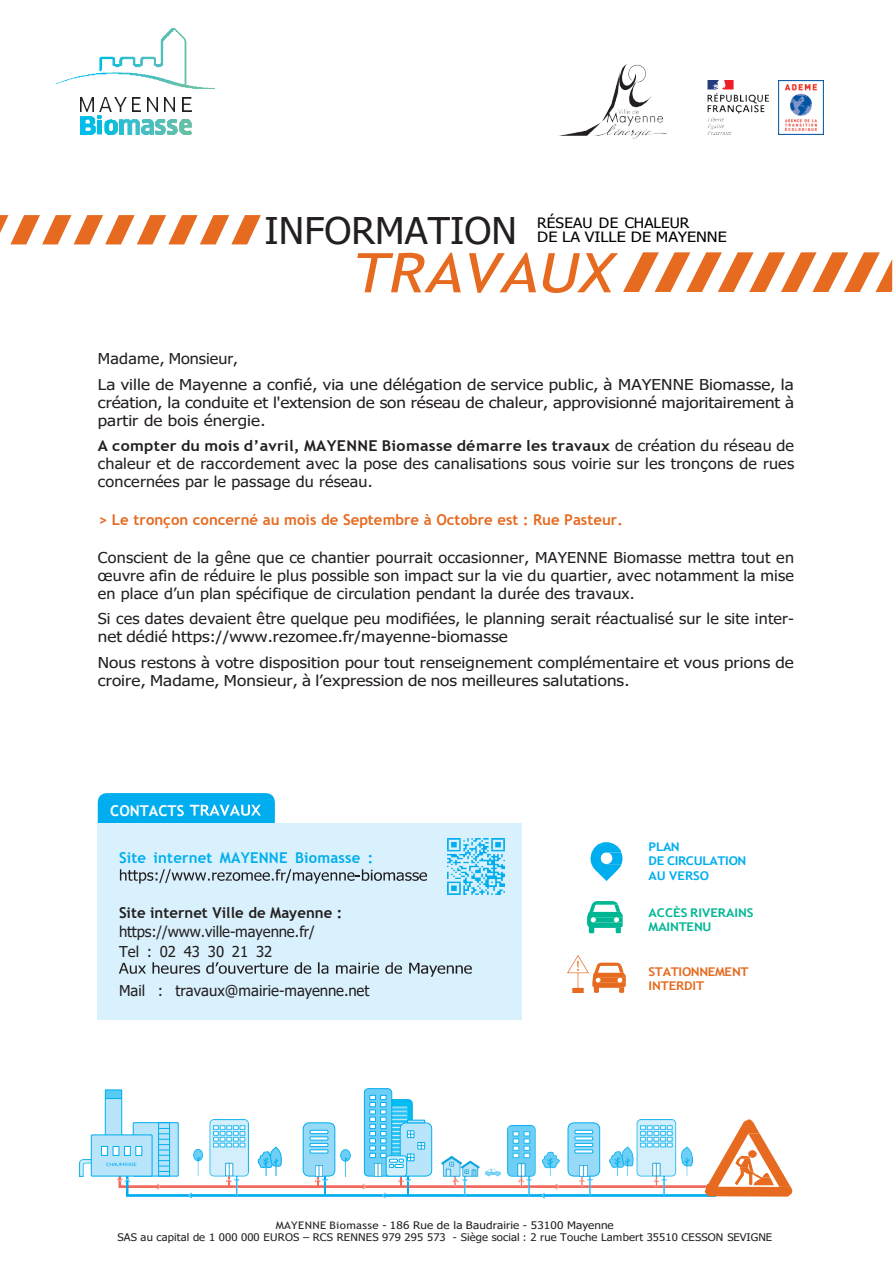
<style>
.page{position:relative;width:893px;height:1263px;background:#fff}
.page>*{position:absolute;margin:0;border:0;box-sizing:border-box;transform-origin:0 0}
.t1{font:italic 54.75px "Trebuchet MS";letter-spacing:.005em;color:#e66a1f;scale:1.14 1}
.t2{font:36.75px "Tahoma";color:#231f20;scale:1.04 1}
.t3{font:15px/18px "Tahoma";letter-spacing:.005em;color:#231f20;text-align:justify;scale:1.08 1}
.t4{font:15px/18.1px "Tahoma";letter-spacing:.005em;color:#231f20;text-align:justify;scale:1.14 1}
.t5{font:15px/19.4px "Tahoma";letter-spacing:.005em;color:#231f20}
.t6{font:700 15px "Trebuchet MS";color:#e66a1f}
.t7{font:700 15px "Trebuchet MS";letter-spacing:.015em;color:#00aeef}
.t8{font:700 15px "Trebuchet MS";color:#fff}
.t9{font:14.25px "Tahoma";letter-spacing:.005em;color:#000;scale:1.14 1}
.t10{font:14.25px "Tahoma";letter-spacing:.005em;color:#000;scale:1.08 1}
.t11{font:700 12px/14.2px "Trebuchet MS";letter-spacing:-.025em;color:#00aeef;scale:1.1 1}
.t12{font:700 12px/14.4px "Trebuchet MS";color:#00b793;scale:1.1 1}
.t13{font:700 12px/14.2px "Trebuchet MS";letter-spacing:-.02em;color:#e66a1f;scale:1.1 1}
.t14{font:10.5px/12.6px "Tahoma";letter-spacing:.015em;color:#231f20;text-align:center;scale:1.12 1}
.s1{font-family:"Trebuchet MS";font-weight:700}
.s2{font-family:"Trebuchet MS"}
</style>
<div class="page">
<svg style="left:623px;top:252px;width:269px;height:40px"></svg>
<div style="left:98px;top:823px;width:424px;height:197px;background:#d9f1fd"></div>
<img style="left:448px;top:838px;width:56px;height:57px">
<svg style="left:98px;top:793px;width:177px;height:30px;background:#11b3f0"></svg>
<svg style="left:120px;top:869px;width:307px;height:15px"></svg>
<svg style="left:119px;top:963px;width:27px;height:11px"></svg>
<svg style="left:152px;top:962px;width:48px;height:12px"></svg>
<svg style="left:206px;top:962px;width:82px;height:12px"></svg>
<svg style="left:294px;top:962px;width:17px;height:12px"></svg>
<svg style="left:318px;top:962px;width:10px;height:12px"></svg>
<svg style="left:336px;top:963px;width:43px;height:11px"></svg>
<svg style="left:385px;top:962px;width:17px;height:12px"></svg>
<svg style="left:409px;top:963px;width:63px;height:14px"></svg>
<img style="left:558px;top:64px;width:108px;height:74px">
<svg style="left:0;top:215px;width:261px;height:29px"></svg>
<img style="left:81px;top:117px;width:14px;height:17px">
<img style="left:97px;top:115px;width:21px;height:20px">
<img style="left:120px;top:120px;width:71px;height:15px">
<img style="left:80px;top:98px;width:14px;height:13px">
<svg style="left:99px;top:98px;width:27px;height:13px"></svg>
<svg style="left:132px;top:98px;width:9px;height:13px"></svg>
<svg style="left:147px;top:98px;width:10px;height:13px"></svg>
<svg style="left:165px;top:98px;width:10px;height:13px"></svg>
<svg style="left:182px;top:98px;width:9px;height:13px"></svg>
<img style="left:55px;top:28px;width:160px;height:61px">
<svg style="left:587px;top:901px;width:36px;height:32px"></svg>
<svg style="left:592px;top:963px;width:34px;height:30px"></svg>
<img style="left:568px;top:955px;width:21px;height:37px">
<svg style="left:590px;top:842px;width:32px;height:39px"></svg>
<img style="left:707px;top:80px;width:62px;height:54px">
<img style="left:778px;top:80px;width:46px;height:54px">
<img style="left:79px;top:1159px;width:11px;height:17px">
<svg style="left:90px;top:1088px;width:702px;height:110px"></svg>
<p class="t2" style="left:265px;top:207px;width:244px">INFORMATION</p>
<p class="t10" style="left:537px;top:214px;width:143px">RÉSEAU DE CHALEUR</p>
<p class="t9" style="left:537px;top:228px;width:168px">DE LA VILLE DE MAYENNE</p>
<p class="t1" style="left:352px;top:241px;width:231px">TRAVAUX</p>
<p class="t3" style="left:98px;top:349px;width:131px">Madame, Monsieur,</p>
<p class="t4" style="left:98px;top:375px;width:612px">La ville de Mayenne a confié, via une délégation de service public, à MAYENNE Biomasse, la création, la conduite et l'extension de son réseau de chaleur, approvisionné majoritairement à partir de bois énergie.</p>
<p class="t3" style="left:98px;top:436px;width:646px"><span class="s1">A compter du mois d’avril, MAYENNE Biomasse démarre les travaux</span> de création du réseau de chaleur et de raccordement avec la pose des canalisations sous voirie sur les tronçons de rues concernées par le passage du réseau.</p>
<h2 class="t6" style="left:99px;top:511px;width:526px">&gt; Le tronçon concerné au mois de Septembre à Octobre est : Rue Pasteur.</h2>
<p class="t3" style="left:98px;top:548px;width:646px">Conscient de la gêne que ce chantier pourrait occasionner, MAYENNE Biomasse mettra tout en œuvre afin de réduire le plus possible son impact sur la vie du quartier, avec notamment la mise en place d’un plan spécifique de circulation pendant la durée des travaux.</p>
<p class="t3" style="left:98px;top:609px;width:646px">Si ces dates devaient être quelque peu modifiées, le planning serait réactualisé sur le site inter&shy;net dédié https://www.rezomee.fr/mayenne-biomasse</p>
<p class="t4" style="left:98px;top:653px;width:612px">Nous restons à votre disposition pour tout renseignement complémentaire et vous prions de croire, Madame, Monsieur, à l’expression de nos meilleures salutations.</p>
<p class="t8" style="left:110px;top:802px;width:76px">CONTACTS</p>
<p class="t7" style="left:119px;top:849px;width:256px">Site internet MAYENNE Biomasse :</p>
<p class="t5" style="left:119px;top:902px;width:225px"><span class="s1">Site internet Ville de Mayenne : </span>https://www.ville-mayenne.fr/<br>Tel : 02 43 30 21 32</p>
<p class="t5" style="left:119px;top:980px;width:252px">Mail : travaux@mairie-mayenne.net</p>
<p class="t11" style="left:649px;top:839px;width:30px">PLAN</p>
<p class="t11" style="left:649px;top:854px;width:90px">DE CIRCULATION<br>AU VERSO</p>
<p class="t12" style="left:649px;top:905px;width:97px">ACCÈS RIVERAINS<br>MAINTENU</p>
<p class="t13" style="left:649px;top:964px;width:92px">STATIONNEMENT<br>INTERDIT</p>
<p class="t14" style="left:117px;top:1218px;width:586px"><span class="s2">MAYENNE Biomasse</span> - 186 Rue de la Baudrairie - 53100 Mayenne<br>SAS au capital de 1 000 000 EUROS – RCS RENNES 979 295 573 - Siège social : 2 rue Touche Lambert 35510 CESSON SEVIGNE</p>
</div>
